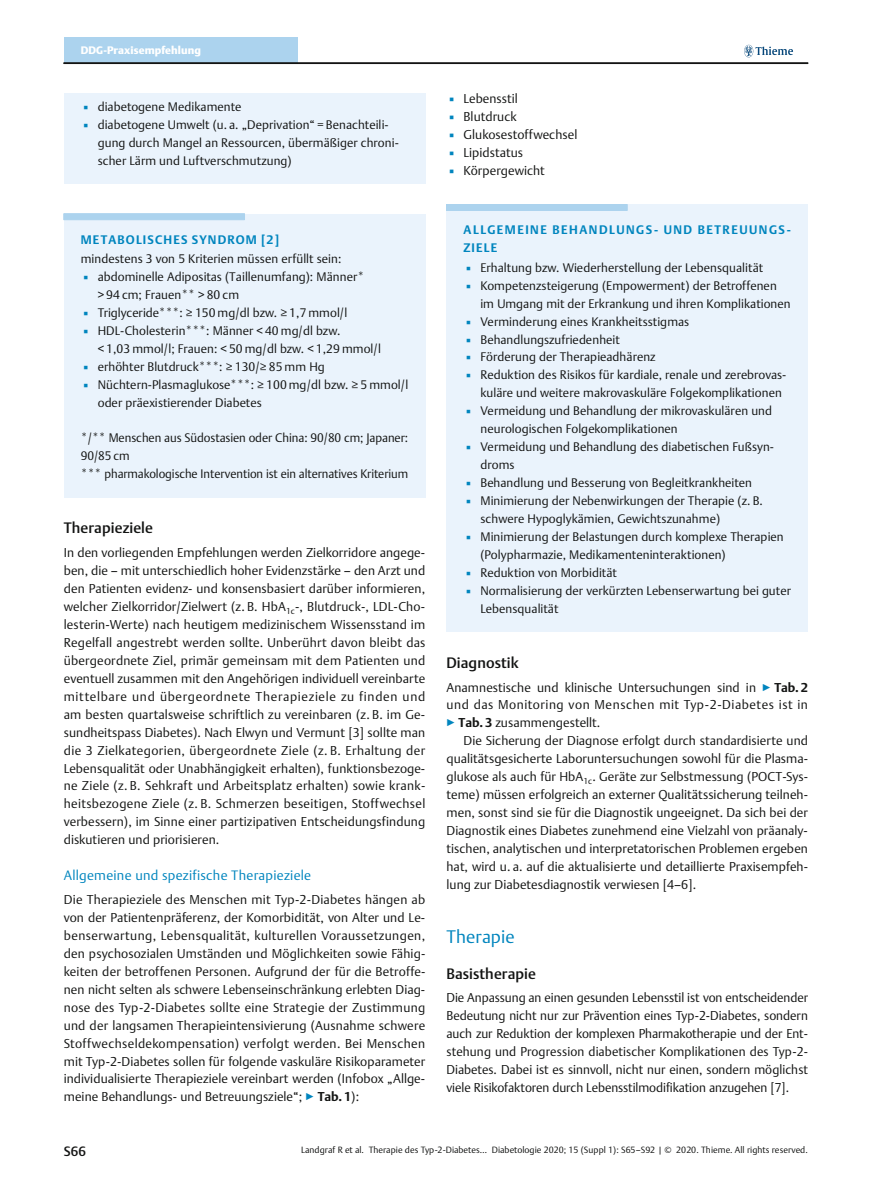
<style>
.page{position:relative;width:893px;height:1191px;background:#fff}
.page>*{position:absolute;margin:0;border:0;box-sizing:border-box;transform-origin:0 0}
.t1{font:18px "Adv TT1875 e 499";letter-spacing:.01em;color:#0085be}
.t2{font:15px "Adv TT114 f 0202";letter-spacing:.01em;color:#131413}
.t3{font:13.5px "Adv TT1875 e 499";letter-spacing:.025em;color:#0085be}
.t4{font:13.5px "Adv TT114 f 0202";color:#131413}
.t5{font:12.75px/18px "Adv TT1875 e 499";letter-spacing:.01em;color:#131413;text-align:justify}
.t6{font:12.3px/18px "Adv TT1875 e 499";letter-spacing:.01em;color:#131413}
.t7{font:12.3px/18px "Adv TT1415 f 0 b 8.B";letter-spacing:.125em;color:#0085be}
.t8{font:12.3px "Adv TT1415 f 0 b 8.B";letter-spacing:.1em;color:#0085be}
.t9{font:10.8px "Adv T Te 9 dccad 3.B";letter-spacing:.015em;color:#fff}
.t10{font:9px "Adv TT1875 e 499";color:#131413}
.s1{color:#0085be}
.s2{font-style:inherit}
.s3{font-family:"Adv TT1415 f 0 b 8.B"}
</style>
<div class="page">
<div style="left:64px;top:93px;width:361px;height:91px;background:#eaf3fc"></div>
<div style="left:64px;top:214px;width:361px;height:283px;background:#eaf3fc"></div>
<div style="left:446px;top:204px;width:362px;height:428px;background:#eaf3fc"></div>
<div style="left:64px;top:214px;width:180px;height:6px;background:#acd3ee"></div>
<div style="left:446px;top:204px;width:181px;height:6px;background:#acd3ee"></div>
<div style="left:64px;top:38px;width:234px;height:25px;background:#acd3ee"></div>
<hr style="left:64px;top:63px;width:744px;height:1px;background:#131413">
<svg style="left:744px;top:45px;width:49px;height:12px"></svg>
<p class="t9" style="left:81px;top:45px;width:122px">DDG-Praxisempfehlung</p>
<p class="t6" style="left:81px;top:98px;width:162px"><span class="s1">▪</span> diabetogene Medikamente</p>
<p class="t6" style="left:98px;top:116px;width:302px;text-indent:-17px"><span class="s1">▪</span> diabetogene Umwelt (u. a. <span class="s2">„</span>Deprivation<span class="s2">“</span> = Benachteili&shy;gung durch Mangel an Ressourcen, übermäßiger chroni&shy;scher Lärm und Luftverschmutzung)</p>
<p class="t8" style="left:81px;top:234px;width:200px">METABOLISCHES SYNDROM [2]</p>
<p class="t6" style="left:81px;top:251px;width:262px">mindestens 3 von 5 Kriterien müssen erfüllt sein:</p>
<p class="t6" style="left:98px;top:269px;width:268px;text-indent:-17px"><span class="s1">▪</span> abdominelle Adipositas (Taillenumfang): Männer* &gt; 94 cm; Frauen** &gt; 80 cm</p>
<p class="t6" style="left:81px;top:304px;width:268px"><span class="s1">▪</span> Triglyceride***: <span class="s2">≥</span> 150 mg/dl bzw. <span class="s2">≥</span> 1,7 mmol/l</p>
<p class="t6" style="left:98px;top:322px;width:285px;text-indent:-17px"><span class="s1">▪</span> HDL-Cholesterin***: Männer &lt; 40 mg/dl bzw.<br>&lt; 1,03 mmol/l; Frauen: &lt; 50 mg/dl bzw. &lt; 1,29 mmol/l</p>
<p class="t6" style="left:81px;top:358px;width:245px"><span class="s1">▪</span> erhöhter Blutdruck***: <span class="s2">≥</span> 130/<span class="s2">≥</span> 85 mm Hg</p>
<p class="t6" style="left:98px;top:376px;width:312px;text-indent:-17px"><span class="s1">▪</span> Nüchtern-Plasmaglukose***: <span class="s2">≥</span> 100 mg/dl bzw. <span class="s2">≥</span> 5 mmol/l oder präexistierender Diabetes</p>
<p class="t6" style="left:81px;top:430px;width:329px">*/** Menschen aus Südostasien oder China: 90/80 cm; Japaner:<br>90/85 cm<br>*** pharmakologische Intervention ist ein alternatives Kriterium</p>
<p class="t2" style="left:64px;top:522px;width:91px">Therapieziele</p>
<p class="t5" style="left:64px;top:545px;width:363px">In den vorliegenden Empfehlungen werden Zielkorridore angege&shy;ben, die <span class="s2">–</span> mit unterschiedlich hoher Evidenzstärke <span class="s2">–</span> den Arzt und den Patienten evidenz- und konsensbasiert darüber informieren, welcher Zielkorridor/Zielwert (z. B. HbA<sub>1c</sub>-, Blutdruck-, LDL-Cho&shy;lesterin-Werte) nach heutigem medizinischem Wissensstand im Regelfall angestrebt werden sollte. Unberührt davon bleibt das übergeordnete Ziel, primär gemeinsam mit dem Patienten und eventuell zusammen mit den Angehörigen individuell vereinbarte mittelbare und übergeordnete Therapieziele zu finden und am besten quartalsweise schriftlich zu vereinbaren (z. B. im Ge&shy;sundheitspass Diabetes). Nach Elwyn und Vermunt [3] sollte man die 3 Zielkategorien, übergeordnete Ziele (z. B. Erhaltung der Lebensqualität oder Unabhängigkeit erhalten), funktionsbezoge&shy;ne Ziele (z. B. Sehkraft und Arbeitsplatz erhalten) sowie krank&shy;heitsbezogene Ziele (z. B. Schmerzen beseitigen, Stoffwechsel verbessern), im Sinne einer partizipativen Entscheidungsfindung diskutieren und priorisieren.</p>
<p class="t3" style="left:64px;top:869px;width:249px">Allgemeine und spezifische Therapieziele</p>
<p class="t5" style="left:64px;top:891px;width:363px">Die Therapieziele des Menschen mit Typ-2-Diabetes hängen ab von der Patientenpräferenz, der Komorbidität, von Alter und Le&shy;benserwartung, Lebensqualität, kulturellen Voraussetzungen, den psychosozialen Umständen und Möglichkeiten sowie Fähig&shy;keiten der betroffenen Personen. Aufgrund der für die Betroffe&shy;nen nicht selten als schwere Lebenseinschränkung erlebten Diag&shy;nose des Typ-2-Diabetes sollte eine Strategie der Zustimmung und der langsamen Therapieintensivierung (Ausnahme schwere Stoffwechseldekompensation) verfolgt werden. Bei Menschen mit Typ-2-Diabetes sollen für folgende vaskuläre Risikoparameter individualisierte Therapieziele vereinbart werden (Infobox <span class="s2">„</span>Allge&shy;meine Behandlungs- und Betreuungsziele<span class="s2">“</span>; <span class="s1">▶</span> <span class="s3">Tab. 1</span>):</p>
<p class="t5" style="left:446px;top:90px;width:73px"><span class="s1">▪</span> Lebensstil</p>
<p class="t5" style="left:446px;top:108px;width:72px"><span class="s1">▪</span> Blutdruck</p>
<p class="t5" style="left:446px;top:126px;width:132px"><span class="s1">▪</span> Glukosestoffwechsel</p>
<p class="t5" style="left:446px;top:144px;width:78px"><span class="s1">▪</span> Lipidstatus</p>
<p class="t5" style="left:446px;top:162px;width:100px"><span class="s1">▪</span> Körpergewicht</p>
<p class="t7" style="left:463px;top:222px;width:329px">ALLGEMEINE BEHANDLUNGS- UND BETREUUNGS-<br>ZIELE</p>
<p class="t6" style="left:463px;top:259px;width:301px"><span class="s1">▪</span> Erhaltung bzw. Wiederherstellung der Lebensqualität</p>
<p class="t6" style="left:480px;top:277px;width:312px;text-indent:-17px"><span class="s1">▪</span> Kompetenzsteigerung (Empowerment) der Betroffenen im Umgang mit der Erkrankung und ihren Komplikationen</p>
<p class="t6" style="left:463px;top:313px;width:227px"><span class="s1">▪</span> Verminderung eines Krankheitsstigmas</p>
<p class="t6" style="left:463px;top:331px;width:158px"><span class="s1">▪</span> Behandlungszufriedenheit</p>
<p class="t6" style="left:463px;top:349px;width:194px"><span class="s1">▪</span> Förderung der Therapieadhärenz</p>
<p class="t6" style="left:480px;top:367px;width:307px;text-indent:-17px"><span class="s1">▪</span> Reduktion des Risikos für kardiale, renale und zerebrovas&shy;kuläre und weitere makrovaskuläre Folgekomplikationen</p>
<p class="t6" style="left:480px;top:403px;width:293px;text-indent:-17px"><span class="s1">▪</span> Vermeidung und Behandlung der mikrovaskulären und neurologischen Folgekomplikationen</p>
<p class="t6" style="left:480px;top:439px;width:295px;text-indent:-17px"><span class="s1">▪</span> Vermeidung und Behandlung des diabetischen Fußsyn&shy;droms</p>
<p class="t6" style="left:463px;top:474px;width:290px"><span class="s1">▪</span> Behandlung und Besserung von Begleitkrankheiten</p>
<p class="t6" style="left:480px;top:492px;width:284px;text-indent:-17px"><span class="s1">▪</span> Minimierung der Nebenwirkungen der Therapie (z. B. schwere Hypoglykämien, Gewichtszunahme)</p>
<p class="t6" style="left:480px;top:528px;width:305px;text-indent:-17px"><span class="s1">▪</span> Minimierung der Belastungen durch komplexe Therapien (Polypharmazie, Medikamenteninteraktionen)</p>
<p class="t6" style="left:463px;top:564px;width:155px"><span class="s1">▪</span> Reduktion von Morbidität</p>
<p class="t6" style="left:480px;top:582px;width:312px;text-indent:-17px"><span class="s1">▪</span> Normalisierung der verkürzten Lebenserwartung bei guter<br>Lebensqualität</p>
<p class="t2" style="left:446px;top:656px;width:74px">Diagnostik</p>
<p class="t5" style="left:446px;top:679px;width:363px">Anamnestische und klinische Untersuchungen sind in <span class="s1">▶</span> <span class="s3">Tab. 2 </span>und das Monitoring von Menschen mit Typ-2-Diabetes ist in <span class="s1">▶</span> <span class="s3">Tab. 3</span> zusammengestellt.</p>
<p class="t5" style="left:446px;top:733px;width:363px;text-indent:17px">Die Sicherung der Diagnose erfolgt durch standardisierte und qualitätsgesicherte Laboruntersuchungen sowohl für die Plasma&shy;glukose als auch für HbA<sub>1c</sub>. Geräte zur Selbstmessung (POCT-Sys&shy;teme) müssen erfolgreich an externer Qualitätssicherung teilneh&shy;men, sonst sind sie für die Diagnostik ungeeignet. Da sich bei der Diagnostik eines Diabetes zunehmend eine Vielzahl von präanaly&shy;tischen, analytischen und interpretatorischen Problemen ergeben hat, wird u. a. auf die aktualisierte und detaillierte Praxisempfeh&shy;lung zur Diabetesdiagnostik verwiesen [4<span class="s2">–</span>6].</p>
<h1 class="t1" style="left:446px;top:928px;width:70px">Therapie</h1>
<p class="t2" style="left:446px;top:967px;width:91px">Basistherapie</p>
<p class="t5" style="left:446px;top:990px;width:363px">Die Anpassung an einen gesunden Lebensstil ist von entscheidender Bedeutung nicht nur zur Prävention eines Typ-2-Diabetes, sondern auch zur Reduktion der komplexen Pharmakotherapie und der Ent&shy;stehung und Progression diabetischer Komplikationen des Typ-2- Diabetes. Dabei ist es sinnvoll, nicht nur einen, sondern möglichst viele Risikofaktoren durch Lebensstilmodifikation anzugehen [7].</p>
<p class="t4" style="left:64px;top:1145px;width:24px">S66</p>
<p class="t10" style="left:301px;top:1146px;width:508px">Landgraf R et al. Therapie des Typ-2-Diabetes<span class="s2">…</span> Diabetologie 2020; 15 (Suppl 1): S65<span class="s2">–</span>S92 | © 2020. Thieme. All rights reserved.</p>
</div>
